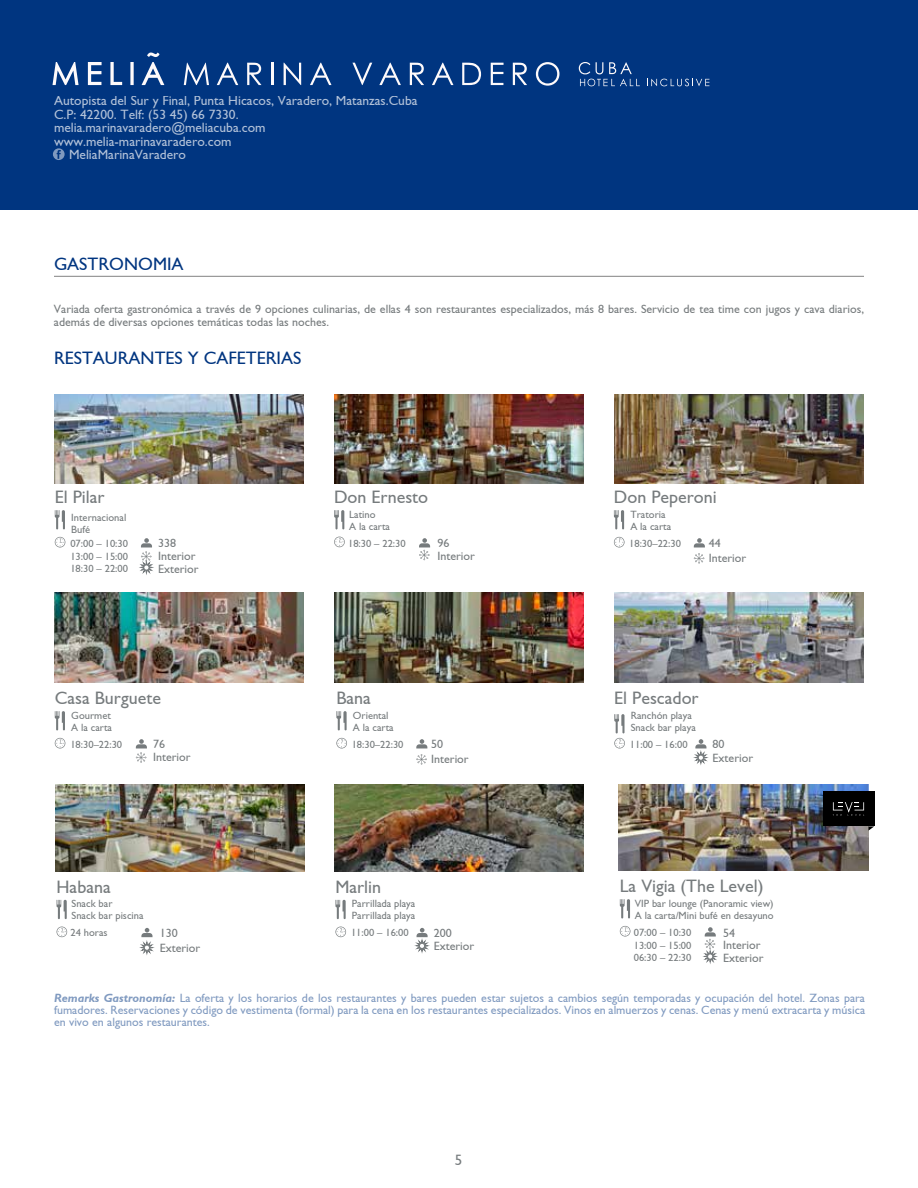
<style>
.page{position:relative;width:918px;height:1188px;background:#fff}
.page>*{position:absolute;margin:0;border:0;box-sizing:border-box;transform-origin:0 0}
.t1{font:18px "Gill Sans";color:#767b7d}
.t2{font:18px "Gill Sans";color:#003580}
.t3{font:15px "Gill Sans";color:#767b7d}
.t4{font:13.5px "Gill Sans";color:#fff}
.t5{font:12px/12px "Gill Sans";color:#809ac0;text-align:justify}
.t6{font:12px/12.8px "Gill Sans";color:#767b7d}
.t7{font:10.5px/12px "Gill Sans";color:#767b7d}
.s1{font-weight:700;font-style:italic}
</style>
<div class="page">
<div style="left:0;top:0;width:918px;height:210px;background:#003580"></div>
<svg style="left:647px;top:79px;width:62px;height:7px"></svg>
<svg style="left:52px;top:52px;width:112px;height:33px"></svg>
<svg style="left:579px;top:62px;width:61px;height:24px"></svg>
<svg style="left:184px;top:63px;width:25px;height:22px"></svg>
<svg style="left:217px;top:63px;width:21px;height:22px"></svg>
<svg style="left:247px;top:63px;width:15px;height:22px"></svg>
<hr style="left:271px;top:63px;width:2px;height:22px;background:#fefafb">
<svg style="left:284px;top:63px;width:17px;height:22px"></svg>
<svg style="left:310px;top:63px;width:22px;height:22px"></svg>
<svg style="left:352px;top:63px;width:20px;height:22px"></svg>
<svg style="left:379px;top:63px;width:22px;height:22px"></svg>
<svg style="left:410px;top:63px;width:14px;height:22px"></svg>
<svg style="left:432px;top:63px;width:21px;height:22px"></svg>
<svg style="left:462px;top:63px;width:19px;height:22px"></svg>
<svg style="left:491px;top:63px;width:13px;height:22px"></svg>
<svg style="left:513px;top:63px;width:14px;height:22px"></svg>
<svg style="left:536px;top:62px;width:23px;height:24px"></svg>
<svg style="left:53px;top:148px;width:12px;height:12px"></svg>
<svg style="left:55px;top:537px;width:10px;height:10px"></svg>
<svg style="left:141px;top:538px;width:11px;height:35px"></svg>
<svg style="left:334px;top:537px;width:11px;height:10px"></svg>
<svg style="left:419px;top:538px;width:11px;height:22px"></svg>
<svg style="left:614px;top:537px;width:11px;height:10px"></svg>
<svg style="left:694px;top:538px;width:11px;height:9px"></svg>
<svg style="left:694px;top:553px;width:10px;height:11px"></svg>
<svg style="left:55px;top:510px;width:10px;height:20px"></svg>
<svg style="left:334px;top:510px;width:10px;height:20px"></svg>
<svg style="left:614px;top:510px;width:10px;height:20px"></svg>
<svg style="left:55px;top:738px;width:10px;height:10px"></svg>
<svg style="left:136px;top:739px;width:11px;height:24px"></svg>
<svg style="left:336px;top:738px;width:11px;height:10px"></svg>
<svg style="left:416px;top:739px;width:11px;height:9px"></svg>
<svg style="left:416px;top:754px;width:11px;height:11px"></svg>
<svg style="left:55px;top:711px;width:10px;height:20px"></svg>
<svg style="left:336px;top:711px;width:11px;height:20px"></svg>
<svg style="left:695px;top:739px;width:11px;height:24px"></svg>
<svg style="left:614px;top:714px;width:11px;height:34px"></svg>
<svg style="left:57px;top:927px;width:10px;height:10px"></svg>
<svg style="left:141px;top:928px;width:12px;height:25px"></svg>
<svg style="left:57px;top:899px;width:10px;height:20px"></svg>
<img style="left:54px;top:395px;width:250px;height:88px">
<img style="left:334px;top:395px;width:250px;height:88px">
<img style="left:614px;top:395px;width:250px;height:88px">
<img style="left:54px;top:593px;width:250px;height:90px">
<img style="left:334px;top:593px;width:250px;height:90px">
<img style="left:614px;top:593px;width:250px;height:90px">
<img style="left:55px;top:785px;width:250px;height:87px">
<svg style="left:335px;top:927px;width:11px;height:10px"></svg>
<svg style="left:417px;top:928px;width:11px;height:23px"></svg>
<svg style="left:335px;top:899px;width:11px;height:21px"></svg>
<img style="left:334px;top:785px;width:249px;height:87px">
<svg style="left:620px;top:926px;width:10px;height:11px"></svg>
<svg style="left:705px;top:927px;width:11px;height:35px"></svg>
<svg style="left:620px;top:899px;width:10px;height:20px"></svg>
<img style="left:618px;top:784px;width:250px;height:87px">
<div style="left:823px;top:791px;width:51px;height:35px;background:#000"></div>
<svg style="left:833px;top:802px;width:31px;height:14px"></svg>
<svg style="left:868px;top:826px;width:6px;height:5px"></svg>
<hr style="left:54px;top:276px;width:810px;height:1px;background:#000">
<p class="t4" style="left:54px;top:93px;width:365px">Autopista del Sur y Final, Punta Hicacos, Varadero, Matanzas.Cuba</p>
<p class="t4" style="left:54px;top:107px;width:186px">C.P: 42200. Telf: (53 45) 66 7330.</p>
<p class="t4" style="left:54px;top:120px;width:213px">melia.marinavaradero@meliacuba.com</p>
<p class="t4" style="left:54px;top:134px;width:179px">www.melia-marinavaradero.com</p>
<p class="t4" style="left:69px;top:147px;width:118px">MeliaMarinaVaradero</p>
<h1 class="t2" style="left:54px;top:254px;width:131px">GASTRONOMIA</h1>
<p class="t6" style="left:54px;top:302px;width:812px;line-height:13.5px">Variada oferta gastronómica a través de 9 opciones culinarias, de ellas 4 son restaurantes especializados, más 8 bares. Servicio de tea time con jugos y cava diarios, además de diversas opciones temáticas todas las noches.</p>
<h1 class="t2" style="left:54px;top:347px;width:249px">RESTAURANTES Y CAFETERIAS</h1>
<h1 class="t1" style="left:55px;top:487px;width:51px">El Pilar</h1>
<p class="t7" style="left:70px;top:537px;width:59px">07:00 – 10:30</p>
<p class="t6" style="left:158px;top:537px;width:19px">338</p>
<p class="t7" style="left:70px;top:550px;width:59px">13:00 – 15:00</p>
<p class="t6" style="left:158px;top:550px;width:39px">Interior</p>
<p class="t7" style="left:70px;top:563px;width:59px">18:30 – 22:00</p>
<p class="t6" style="left:158px;top:563px;width:42px">Exterior</p>
<h1 class="t1" style="left:334px;top:487px;width:96px">Don Ernesto</h1>
<p class="t7" style="left:348px;top:537px;width:59px">18:30 – 22:30</p>
<p class="t6" style="left:437px;top:537px;width:39px">96<br>Interior</p>
<h1 class="t1" style="left:614px;top:487px;width:104px">Don Peperoni</h1>
<p class="t7" style="left:629px;top:537px;width:53px">18:30–22:30</p>
<p class="t6" style="left:709px;top:536px;width:39px;line-height:14.5px">44<br>Interior</p>
<p class="t7" style="left:71px;top:511px;width:57px">Internacional<br>Bufé</p>
<p class="t7" style="left:349px;top:508px;width:42px">Latino<br>A la carta</p>
<p class="t7" style="left:630px;top:508px;width:42px">Tratoria<br>A la carta</p>
<h1 class="t1" style="left:55px;top:688px;width:108px">Casa Burguete</h1>
<p class="t7" style="left:70px;top:738px;width:53px">18:30–22:30</p>
<p class="t6" style="left:153px;top:738px;width:39px">76<br>Interior</p>
<h1 class="t1" style="left:336px;top:688px;width:36px">Bana</h1>
<p class="t7" style="left:352px;top:738px;width:53px">18:30–22:30</p>
<p class="t6" style="left:431px;top:737px;width:39px;line-height:14.5px">50<br>Interior</p>
<p class="t7" style="left:71px;top:709px;width:42px">Gourmet<br>A la carta</p>
<p class="t7" style="left:353px;top:709px;width:42px">Oriental<br>A la carta</p>
<h1 class="t1" style="left:57px;top:876px;width:56px">Habana</h1>
<p class="t7" style="left:70px;top:927px;width:39px">24 horas</p>
<p class="t6" style="left:160px;top:926px;width:42px;line-height:14.5px">130<br>Exterior</p>
<p class="t7" style="left:72px;top:898px;width:74px">Snack bar<br>Snack bar piscina</p>
<h1 class="t1" style="left:335px;top:876px;width:47px">Marlin</h1>
<p class="t7" style="left:351px;top:927px;width:59px">11:00 – 16:00</p>
<p class="t6" style="left:434px;top:927px;width:42px">200<br>Exterior</p>
<p class="t7" style="left:352px;top:898px;width:65px">Parrillada playa<br>Parrillada playa</p>
<h1 class="t1" style="left:614px;top:688px;width:86px">El Pescador</h1>
<p class="t7" style="left:630px;top:738px;width:59px">11:00 – 16:00</p>
<p class="t6" style="left:713px;top:738px;width:42px;line-height:13.2px">80<br>Exterior</p>
<p class="t7" style="left:631px;top:709px;width:67px">Ranchón playa<br>Snack bar playa</p>
<h1 class="t1" style="left:620px;top:876px;width:145px">La Vigia (The Level)</h1>
<p class="t7" style="left:634px;top:926px;width:59px">07:00 – 10:30</p>
<p class="t6" style="left:723px;top:926px;width:13px">54</p>
<p class="t7" style="left:634px;top:939px;width:59px">13:00 – 15:00</p>
<p class="t6" style="left:723px;top:939px;width:39px">Interior</p>
<p class="t7" style="left:634px;top:952px;width:59px">06:30 – 22:30</p>
<p class="t6" style="left:723px;top:952px;width:42px">Exterior</p>
<p class="t7" style="left:635px;top:897px;width:140px">VIP bar lounge (Panoramic view)<br>A la carta/Mini bufé en desayuno</p>
<p class="t5" style="left:54px;top:992px;width:813px"><span class="s1">Remarks Gastronomía:</span> La oferta y los horarios de los restaurantes y bares pueden estar sujetos a cambios según temporadas y ocupación del hotel. Zonas para fumadores. Reservaciones y código de vestimenta (formal) para la cena en los restaurantes especializados. Vinos en almuerzos y cenas. Cenas y menú extracarta y música en vivo en algunos restaurantes.</p>
<h2 class="t3" style="left:455px;top:1151px;width:9px">5</h2>
</div>
